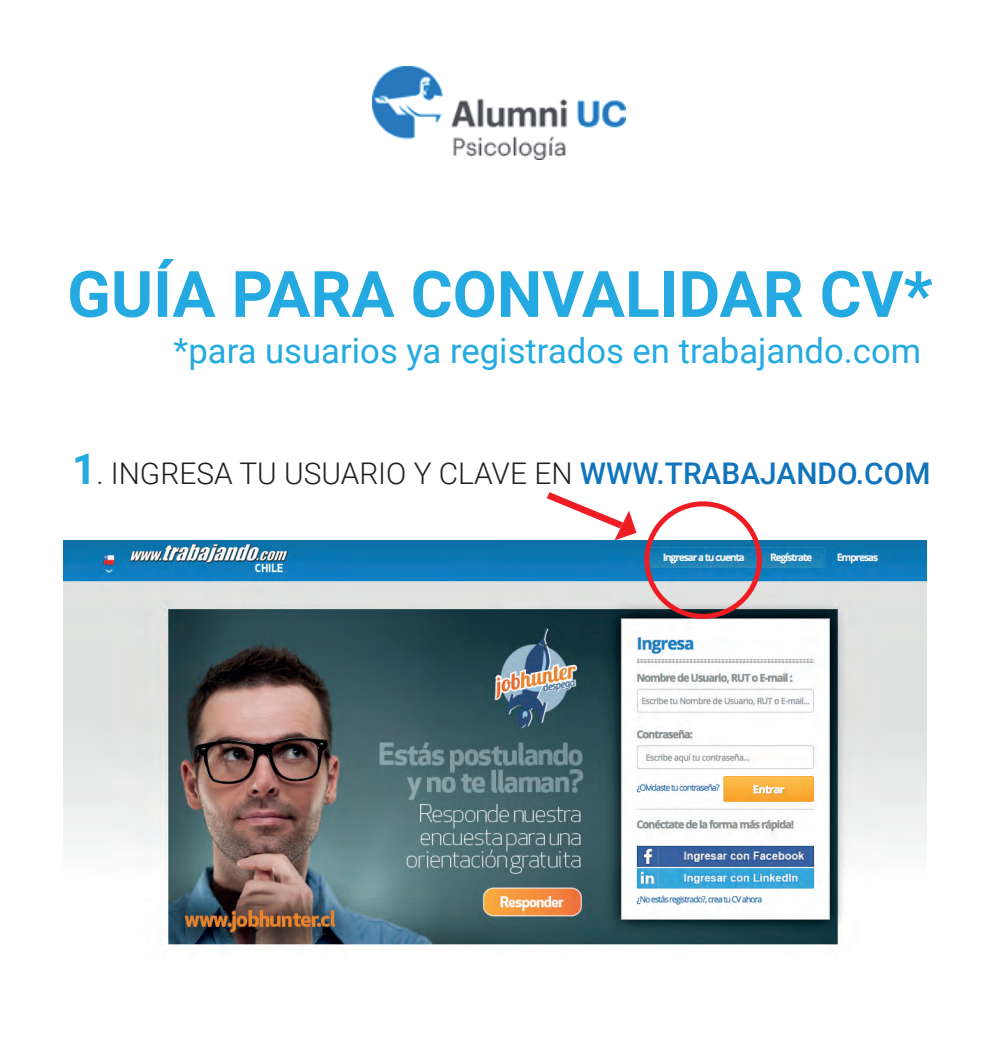
<style>
.page{position:relative;width:990px;height:1040px;background:#fff}
.page>*{position:absolute;margin:0;border:0;box-sizing:border-box;transform-origin:0 0}
.t1{font:700 64.12px "Roboto";color:#24aae1}
.t2{font:34.62px "Roboto";color:#24aae1}
.t3{font:300 29.88px "Roboto";color:#231f20}
.s1{font-weight:700;font-size:42.5px;color:#24aae1}
.s2{font-weight:500;color:#1074bc}
</style>
<div class="page">
<img style="left:64px;top:540px;width:862px;height:407px">
<div style="left:644px;top:501px;width:118px;height:118px;border:5px solid #ee1d23;border-radius:50%"></div>
<svg style="left:547px;top:492px;width:90px;height:48px"></svg>
<img style="left:372px;top:67px;width:254px;height:92px">
<h1 class="t1" style="left:67px;top:249px;width:867px">GUÍA PARA CONVALIDAR CV*</h1>
<p class="t2" style="left:174px;top:326px;width:749px">*para usuarios ya registrados en trabajando.com</p>
<p class="t3" style="left:72px;top:453px;width:860px"><span class="s1">1</span>. INGRESA TU USUARIO Y CLAVE EN <span class="s2">WWW.TRABAJANDO.COM</span></p>
</div>
